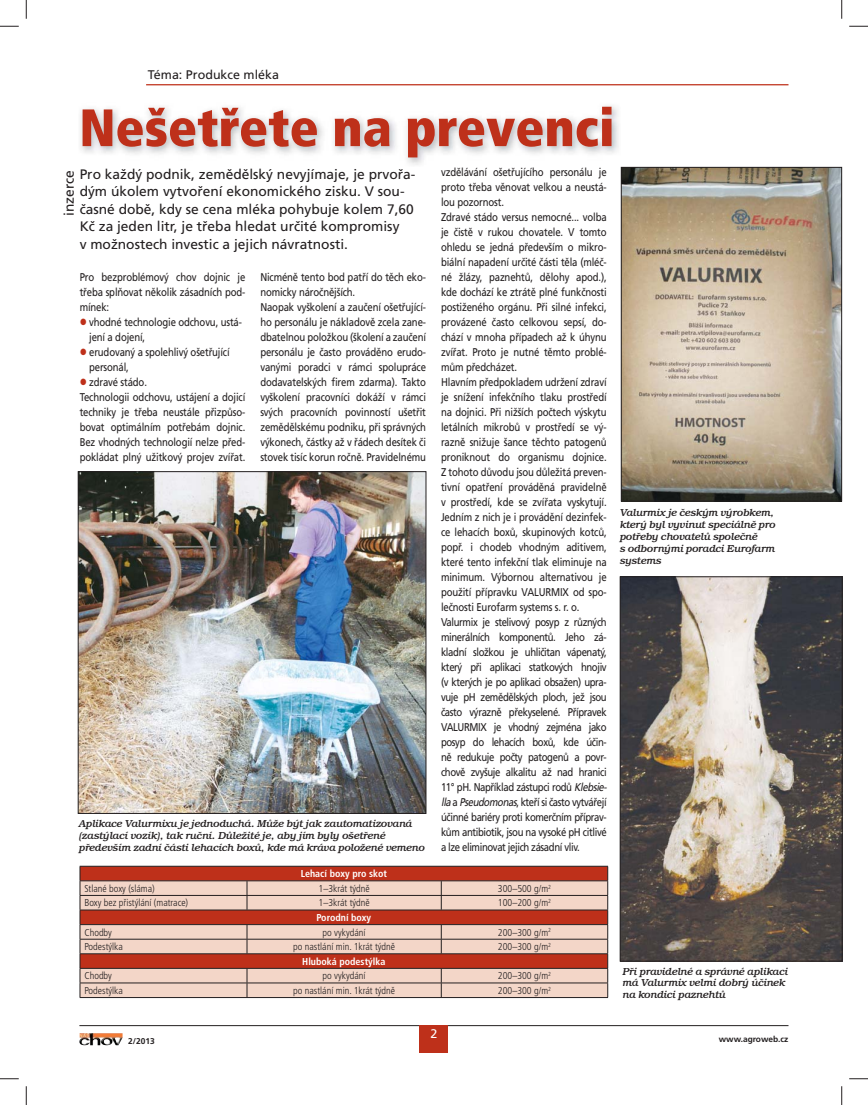
<style>
.page{position:relative;width:868px;height:1105px;background:#fff}
.page>*{position:absolute;margin:0;border:0;box-sizing:border-box;transform-origin:0 0}
.t1{font:900 condensed 52.5px "Frutiger CE";color:#be301a}
.t2{font:13.75px/17.5px "Frutiger CE";color:#231f20}
.t3{font:12.5px "Frutiger CE";color:#231f20}
.t4{font:12.5px "Frutiger CE";color:#fff}
.t5{font:11.25px/15px "Frutiger CE";letter-spacing:-.015em;color:#231f20;scale:.85 1}
.t6{font:italic 500 10.38px/11.9px "Bookman Itc TEE";color:#231f20}
.t7{font:300 condensed 10px "Frutiger CE";color:#231f20}
.t8{font:700 condensed 10px "Frutiger CE";color:#fff}
.t9{font:700 8.38px "Frutiger CE";color:#231f20}
.s1{color:#be301a}
.s2{font-style:italic}
</style>
<div class="page">
<hr style="left:146px;top:84px;width:642px;height:1px;background:#be301a">
<hr style="left:79px;top:1025px;width:709px;height:1px;background:#231f20">
<div style="left:420px;top:1025px;width:28px;height:28px;background:#be301a"></div>
<img style="left:85px;top:1033px;width:37px;height:12px">
<img style="left:80px;top:106px;width:539px;height:59px">
<div style="left:81px;top:867px;width:526px;height:13px;background:#be301a"></div>
<svg style="left:81px;top:881px;width:526px;height:116px;background:#e1a999"></svg>
<hr style="left:80px;top:866px;width:167px;height:1px;background:#231f20">
<hr style="left:247px;top:866px;width:361px;height:1px;background:#231f20">
<hr style="left:80px;top:880px;width:528px;height:1px;background:#231f20">
<hr style="left:80px;top:895px;width:528px;height:1px;background:#231f20">
<hr style="left:80px;top:910px;width:528px;height:1px;background:#231f20">
<hr style="left:80px;top:924px;width:528px;height:1px;background:#231f20">
<hr style="left:80px;top:939px;width:528px;height:1px;background:#231f20">
<hr style="left:80px;top:953px;width:528px;height:1px;background:#231f20">
<hr style="left:80px;top:968px;width:528px;height:1px;background:#231f20">
<hr style="left:80px;top:983px;width:528px;height:1px;background:#231f20">
<hr style="left:80px;top:997px;width:528px;height:1px;background:#231f20">
<svg style="left:80px;top:866px;width:1px;height:131px"></svg>
<svg style="left:247px;top:881px;width:1px;height:29px"></svg>
<svg style="left:441px;top:881px;width:1px;height:29px"></svg>
<svg style="left:247px;top:925px;width:1px;height:28px"></svg>
<svg style="left:441px;top:925px;width:1px;height:28px"></svg>
<svg style="left:247px;top:969px;width:1px;height:28px"></svg>
<svg style="left:441px;top:969px;width:1px;height:28px"></svg>
<svg style="left:607px;top:866px;width:1px;height:131px"></svg>
<img style="left:80px;top:474px;width:344px;height:337px">
<div style="left:78px;top:472px;width:348px;height:341px;border:1px solid #231f20"></div>
<img style="left:622px;top:579px;width:218px;height:380px">
<div style="left:620px;top:577px;width:222px;height:384px;border:1px solid #231f20"></div>
<img style="left:623px;top:169px;width:216px;height:330px">
<div style="left:621px;top:167px;width:220px;height:334px;border:1px solid #231f20"></div>
<svg style="left:0;top:25px;width:19px;height:2px"></svg>
<svg style="left:849px;top:25px;width:18px;height:2px"></svg>
<svg style="left:0;top:1078px;width:19px;height:1px"></svg>
<svg style="left:849px;top:1078px;width:18px;height:1px"></svg>
<svg style="left:25px;top:0;width:2px;height:19px"></svg>
<svg style="left:25px;top:1086px;width:2px;height:19px"></svg>
<svg style="left:841px;top:0;width:1px;height:19px"></svg>
<svg style="left:841px;top:1086px;width:1px;height:19px"></svg>
<p class="t3" style="left:148px;top:68px;width:133px">Téma: Produkce mléka</p>
<h1 class="t1" style="left:79px;top:102px;width:536px">Nešetřete na prevenci</h1>
<p class="t2" style="left:61px;top:216px;width:47px;rotate:-90deg">inzerce</p>
<p class="t2" style="left:80px;top:166px;width:337px">Pro každý podnik, zemědělský nevyjímaje, je prvořa&shy;dým úkolem vytvoření ekonomického zisku. V sou&shy;časné době, kdy se cena mléka pohybuje kolem 7,60<br>Kč za jeden litr, je třeba hledat určité kompromisy<br>v možnostech investic a jejich návratnosti.</p>
<p class="t5" style="left:80px;top:270px;width:196px;text-align:justify">Pro bezproblémový chov dojnic je třeba splňovat několik zásadních pod&shy;mínek:</p>
<p class="t5" style="left:89px;top:315px;width:181px;text-indent:-10px"><span class="s1">●</span> vhodné technologie odchovu, ustá&shy;jení a dojení,</p>
<p class="t5" style="left:89px;top:345px;width:167px;text-indent:-10px"><span class="s1">●</span> erudovaný a spolehlivý ošetřující personál,</p>
<p class="t5" style="left:80px;top:375px;width:196px"><span class="s1">●</span> zdravé stádo.<br>Technologii odchovu, ustájení a dojicí techniky je třeba neustále přizpůso&shy;bovat optimálním potřebám dojnic.<br>Bez vhodných technologií nelze před&shy;pokládat plný užitkový projev zvířat.</p>
<p class="t5" style="left:260px;top:270px;width:196px">Nicméně tento bod patří do těch eko&shy;nomicky náročnějších.<br>Naopak vyškolení a zaučení ošetřující&shy;ho personálu je nákladově zcela zane&shy;dbatelnou položkou (školení a zaučení personálu je často prováděno erudo&shy;vanými poradci v rámci spolupráce dodavatelských firem zdarma). Takto vyškolení pracovníci dokáží v rámci svých pracovních povinností ušetřit zemědělskému podniku, při správných výkonech, částky až v řádech desítek či stovek tisíc korun ročně. Pravidelnému</p>
<p class="t6" style="left:79px;top:818px;width:347px">Aplikace Valurmixu je jednoduchá. Může být jak zautomatizovaná (zastýlací vozík), tak ruční. Důležité je, aby jím byly ošetřené především zadní části lehacích boxů, kde má kráva položené vemeno</p>
<p class="t8" style="left:300px;top:869px;width:88px">Lehací boxy pro skot</p>
<p class="t5" style="left:441px;top:165px;width:199px">vzdělávání ošetřujícího personálu je proto třeba věnovat velkou a neustá&shy;lou pozornost.<br>Zdravé stádo versus nemocné... volba je čistě v rukou chovatele. V tomto ohledu se jedná především o mikro&shy;biální napadení určité části těla (mléč&shy;né žlázy, paznehtů, dělohy apod.), kde dochází ke ztrátě plné funkčnosti postiženého orgánu. Při silné infekci, provázené často celkovou sepsí, do&shy;chází v mnoha případech až k úhynu zvířat. Proto je nutné těmto problé&shy;mům předcházet.<br>Hlavním předpokladem udržení zdraví je snížení infekčního tlaku prostředí na dojnici. Při nižších počtech výskytu letálních mikrobů v prostředí se vý&shy;razně snižuje šance těchto patogenů proniknout do organismu dojnice.<br>Z tohoto důvodu jsou důležitá preven&shy;tivní opatření prováděná pravidelně v prostředí, kde se zvířata vyskytují.<br>Jedním z nich je i provádění dezinfek&shy;ce lehacích boxů, skupinových kotců, popř. i chodeb vhodným aditivem, které tento infekční tlak eliminuje na minimum. Výbornou alternativou je použití přípravku VALURMIX od spo&shy;lečnosti Eurofarm systems s. r. o.<br>Valurmix je stelivový posyp z různých minerálních komponentů. Jeho zá&shy;kladní složkou je uhličitan vápenatý, který při aplikaci statkových hnojiv (v kterých je po aplikaci obsažen) upra&shy;vuje pH zemědělských ploch, jež jsou často výrazně překyselené. Přípravek VALURMIX je vhodný zejména jako posyp do lehacích boxů, kde účin&shy;ně redukuje počty patogenů a povr&shy;chově zvyšuje alkalitu až nad hranici 11° pH. Například zástupci rodů <span class="s2">Klebsie&shy;lla</span> a <span class="s2">Pseudomonas</span>, kteří si často vytvářejí účinné bariéry proti komerčním příprav&shy;kům antibiotik, jsou na vysoké pH citlivé a lze eliminovat jejich zásadní vliv.</p>
<p class="t7" style="left:84px;top:883px;width:72px">Stlané boxy (sláma)</p>
<p class="t7" style="left:318px;top:883px;width:53px">1–3krát týdně</p>
<p class="t7" style="left:498px;top:883px;width:55px">300–500 g/m<sup>2</sup></p>
<p class="t7" style="left:84px;top:898px;width:105px">Boxy bez přistýlání (matrace)</p>
<p class="t7" style="left:318px;top:898px;width:53px">1–3krát týdně</p>
<p class="t7" style="left:498px;top:898px;width:55px">100–200 g/m<sup>2</sup></p>
<p class="t8" style="left:316px;top:913px;width:56px">Porodní boxy</p>
<p class="t7" style="left:84px;top:927px;width:29px">Chodby</p>
<p class="t7" style="left:322px;top:927px;width:44px">po vykydání</p>
<p class="t7" style="left:498px;top:927px;width:55px">200–300 g/m<sup>2</sup></p>
<p class="t7" style="left:84px;top:942px;width:40px">Podestýlka</p>
<p class="t7" style="left:293px;top:942px;width:103px">po nastlání min. 1krát týdně</p>
<p class="t7" style="left:498px;top:942px;width:55px">200–300 g/m<sup>2</sup></p>
<p class="t8" style="left:302px;top:956px;width:85px">Hluboká podestýlka</p>
<p class="t7" style="left:84px;top:971px;width:29px">Chodby</p>
<p class="t7" style="left:322px;top:971px;width:44px">po vykydání</p>
<p class="t7" style="left:498px;top:971px;width:55px">200–300 g/m<sup>2</sup></p>
<p class="t7" style="left:84px;top:986px;width:40px">Podestýlka</p>
<p class="t7" style="left:293px;top:986px;width:103px">po nastlání min. 1krát týdně</p>
<p class="t7" style="left:498px;top:986px;width:55px">200–300 g/m<sup>2</sup></p>
<p class="t6" style="left:620px;top:508px;width:157px">Valurmix je českým výrobkem, který byl vyvinut speciálně pro potřeby chovatelů společně<br>s odbornými poradci Eurofarm systems</p>
<p class="t6" style="left:622px;top:966px;width:167px">Při pravidelné a správné aplikaci má Valurmix velmi dobrý účinek na kondici paznehtů</p>
<p class="t4" style="left:430px;top:1027px;width:8px">2</p>
<p class="t9" style="left:128px;top:1037px;width:28px">2/2013</p>
<p class="t9" style="left:718px;top:1034px;width:71px">www.agroweb.cz</p>
</div>
